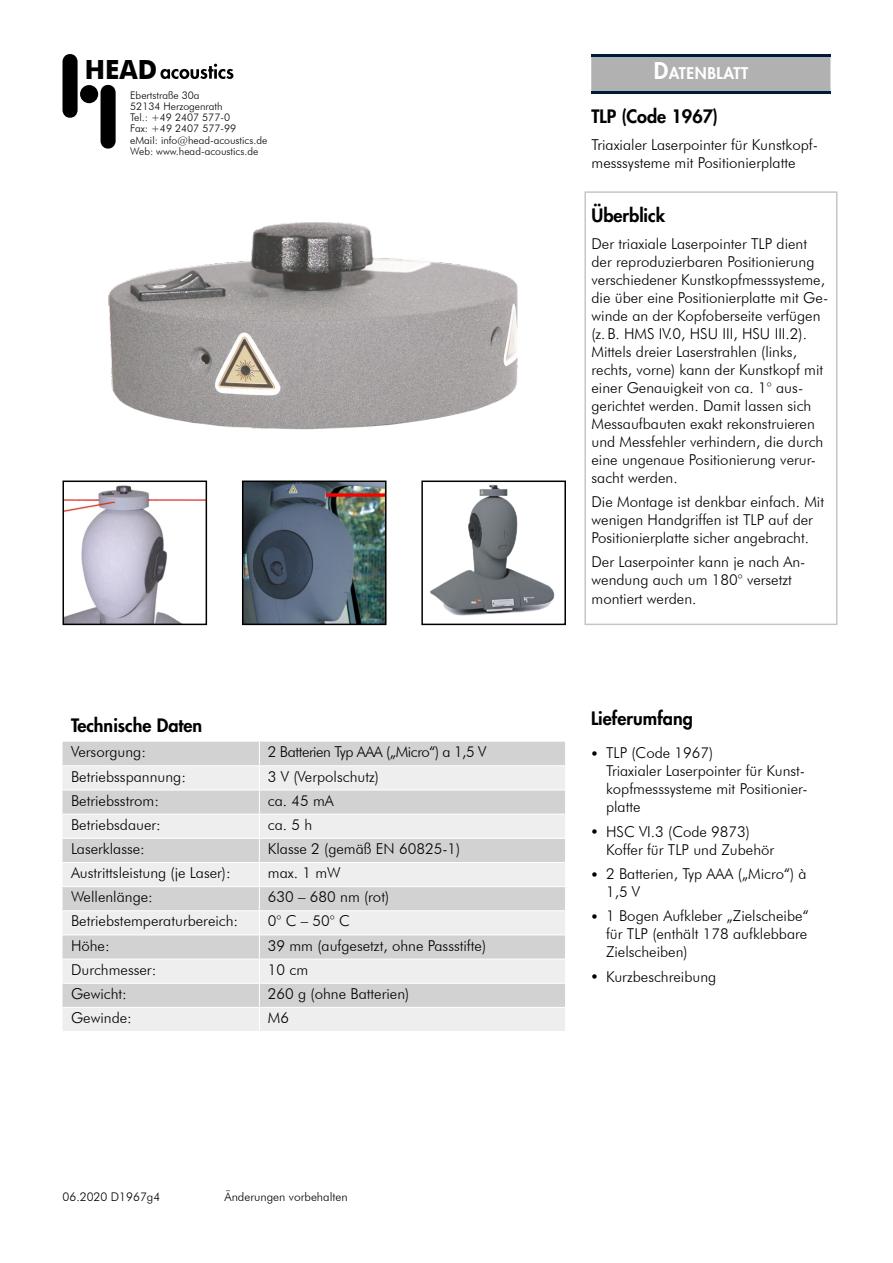
<style>
.page{position:relative;width:893px;height:1263px;background:#fff}
.page>*{position:absolute;margin:0;border:0;box-sizing:border-box;transform-origin:0 0}
.t1{font:700 26.4px "Futura BT";color:#000;scale:.96 1}
.t2{font:800 18px "Futura";color:#000}
.t3{font:800 15.75px "Futura";letter-spacing:.035em;color:#fff}
.t4{font:300 15px/18px "Futura BT";color:#000}
.t5{font:300 15px "Futura BT";letter-spacing:-.03em;color:#000}
.t6{font:300 12px "Futura BT";color:#000}
.t7{font:300 10.5px/11.2px "Futura BT";color:#000}
.s1{font-size:22.5px}
</style>
<div class="page">
<div style="left:584px;top:191px;width:253px;height:434px;border:2px solid #c6c6c6"></div>
<div style="left:591px;top:56px;width:239px;height:35px;background:#b1b1b1"></div>
<hr style="left:591px;top:54px;width:239px;height:2px;background:#001b37">
<hr style="left:591px;top:91px;width:239px;height:3px;background:#001b37">
<img style="left:108px;top:222px;width:409px;height:208px">
<img style="left:430px;top:484px;width:125px;height:132px">
<div style="left:421px;top:480px;width:145px;height:145px;border:2px solid #000"></div>
<img style="left:245px;top:483px;width:139px;height:139px">
<div style="left:242px;top:480px;width:145px;height:145px;border:2px solid #000"></div>
<img style="left:66px;top:485px;width:138px;height:137px">
<div style="left:63px;top:480px;width:144px;height:145px;border:2px solid #000"></div>
<div style="left:63px;top:742px;width:502px;height:23px;background:#d2d2d2"></div>
<svg style="left:63px;top:766px;width:502px;height:265px;background:#e1e1e1"></svg>
<hr style="left:63px;top:814px;width:196px;height:1px;background:#fff">
<hr style="left:259px;top:814px;width:307px;height:1px;background:#fff">
<hr style="left:63px;top:886px;width:196px;height:1px;background:#fff">
<hr style="left:259px;top:886px;width:307px;height:1px;background:#fff">
<hr style="left:63px;top:910px;width:196px;height:1px;background:#fff">
<hr style="left:259px;top:910px;width:307px;height:1px;background:#fff">
<hr style="left:63px;top:1007px;width:196px;height:1px;background:#fff">
<hr style="left:259px;top:1007px;width:307px;height:1px;background:#fff">
<hr style="left:63px;top:983px;width:196px;height:1px;background:#fff">
<hr style="left:259px;top:983px;width:307px;height:1px;background:#fff">
<hr style="left:259px;top:790px;width:307px;height:1px;background:#fff">
<hr style="left:259px;top:838px;width:307px;height:1px;background:#fff">
<hr style="left:259px;top:862px;width:307px;height:1px;background:#fff">
<hr style="left:259px;top:934px;width:307px;height:1px;background:#fff">
<hr style="left:259px;top:959px;width:307px;height:1px;background:#fff">
<svg style="left:259px;top:742px;width:1px;height:289px"></svg>
<hr style="left:63px;top:790px;width:196px;height:1px;background:#fff">
<hr style="left:63px;top:838px;width:196px;height:1px;background:#fff">
<hr style="left:63px;top:862px;width:196px;height:1px;background:#fff">
<hr style="left:63px;top:934px;width:196px;height:1px;background:#fff">
<hr style="left:63px;top:959px;width:196px;height:1px;background:#fff">
<svg style="left:101px;top:84px;width:15px;height:65px"></svg>
<svg style="left:63px;top:54px;width:15px;height:64px"></svg>
<div style="left:80px;top:85px;width:18px;height:18px;background:#000;border-radius:50%"></div>
<svg style="left:160px;top:64px;width:73px;height:15px"></svg>
<h1 class="t1" style="left:85px;top:54px;width:77px">HEAD</h1>
<p class="t7" style="left:130px;top:89px;width:139px">Ebertstraße 30a<br>52134 Herzogenrath<br>Tel.: +49 2407 577-0<br>Fax: +49 2407 577-99<br>eMail: info@head-acoustics.de<br>Web: www.head-acoustics.de</p>
<p class="t2" style="left:71px;top:714px;width:133px">Technische Daten</p>
<p class="t4" style="left:71px;top:743px;width:77px">Versorgung:</p>
<p class="t5" style="left:268px;top:743px;width:220px">2 Batterien Typ AAA („Micro“) a 1,5 V</p>
<p class="t4" style="left:71px;top:767px;width:117px">Betriebsspannung:</p>
<p class="t4" style="left:268px;top:767px;width:113px">3 V (Verpolschutz)</p>
<p class="t4" style="left:71px;top:791px;width:89px">Betriebsstrom:</p>
<p class="t4" style="left:268px;top:791px;width:67px">ca. 45 mA</p>
<p class="t4" style="left:71px;top:815px;width:91px">Betriebsdauer:</p>
<p class="t4" style="left:268px;top:815px;width:46px">ca. 5 h</p>
<p class="t4" style="left:71px;top:839px;width:75px">Laserklasse:</p>
<p class="t4" style="left:268px;top:839px;width:194px">Klasse 2 (gemäß EN 60825-1)</p>
<p class="t4" style="left:71px;top:864px;width:161px">Austrittsleistung (je Laser):</p>
<p class="t4" style="left:268px;top:864px;width:74px">max. 1 mW</p>
<p class="t4" style="left:71px;top:888px;width:83px">Wellenlänge:</p>
<p class="t4" style="left:268px;top:888px;width:123px">630 – 680 nm (rot)</p>
<p class="t4" style="left:71px;top:912px;width:169px">Betriebstemperaturbereich:</p>
<p class="t4" style="left:268px;top:912px;width:84px">0° C – 50° C</p>
<p class="t4" style="left:71px;top:936px;width:40px">Höhe:</p>
<p class="t4" style="left:268px;top:936px;width:220px">39 mm (aufgesetzt, ohne Passstifte)</p>
<p class="t4" style="left:71px;top:960px;width:87px">Durchmesser:</p>
<p class="t4" style="left:268px;top:960px;width:42px">10 cm</p>
<p class="t4" style="left:71px;top:984px;width:57px">Gewicht:</p>
<p class="t4" style="left:268px;top:984px;width:143px">260 g (ohne Batterien)</p>
<p class="t4" style="left:71px;top:1008px;width:62px">Gewinde:</p>
<p class="t4" style="left:268px;top:1008px;width:23px">M6</p>
<p class="t6" style="left:63px;top:1189px;width:99px">06.2020 D1967g4</p>
<p class="t6" style="left:225px;top:1189px;width:125px">Änderungen vorbehalten</p>
<p class="t3" style="left:654px;top:63px;width:96px"><span class="s1">D</span>ATENBLATT</p>
<p class="t2" style="left:591px;top:104px;width:128px">TLP (Code 1967)</p>
<p class="t4" style="left:591px;top:135px;width:228px">Triaxialer Laserpointer für Kunstkopf&shy;messsysteme mit Positionierplatte</p>
<p class="t2" style="left:591px;top:204px;width:75px">Überblick</p>
<p class="t4" style="left:591px;top:234px;width:238px">Der triaxiale Laserpointer TLP dient der reproduzierbaren Positionierung verschiedener Kunstkopfmesssysteme, die über eine Positionierplatte mit Ge&shy;winde an der Kopfoberseite verfügen (z.B. HMS IV.0, HSU III, HSU III.2).<br>Mittels dreier Laserstrahlen (links, rechts, vorne) kann der Kunstkopf mit einer Genauigkeit von ca. 1° aus&shy;gerichtet werden. Damit lassen sich Messaufbauten exakt rekonstruieren und Messfehler verhindern, die durch eine ungenaue Positionierung verur&shy;sacht werden.</p>
<p class="t4" style="left:591px;top:493px;width:234px">Die Montage ist denkbar einfach. Mit wenigen Handgriffen ist TLP auf der<br>Positionierplatte sicher angebracht.</p>
<p class="t4" style="left:591px;top:553px;width:215px">Der Laserpointer kann je nach An&shy;wendung auch um 180° versetzt montiert werden.</p>
<p class="t2" style="left:591px;top:706px;width:103px">Lieferumfang</p>
<p class="t4" style="left:606px;top:744px;width:203px">TLP (Code 1967)<br>Triaxialer Laserpointer für Kunst&shy;kopfmesssysteme mit Positionier&shy;platte</p>
<p class="t4" style="left:606px;top:822px;width:170px">HSC VI.3 (Code 9873)<br>Koffer für TLP und Zubehör</p>
<p class="t4" style="left:606px;top:864px;width:202px">2 Batterien, Typ AAA („Micro“) à<br>1,5 V</p>
<p class="t4" style="left:606px;top:907px;width:204px;text-align:justify">1 Bogen Aufkleber „Zielscheibe“ für TLP (enthält 178 aufklebbare Zielscheiben)</p>
<p class="t4" style="left:606px;top:967px;width:112px">Kurzbeschreibung</p>
</div>
